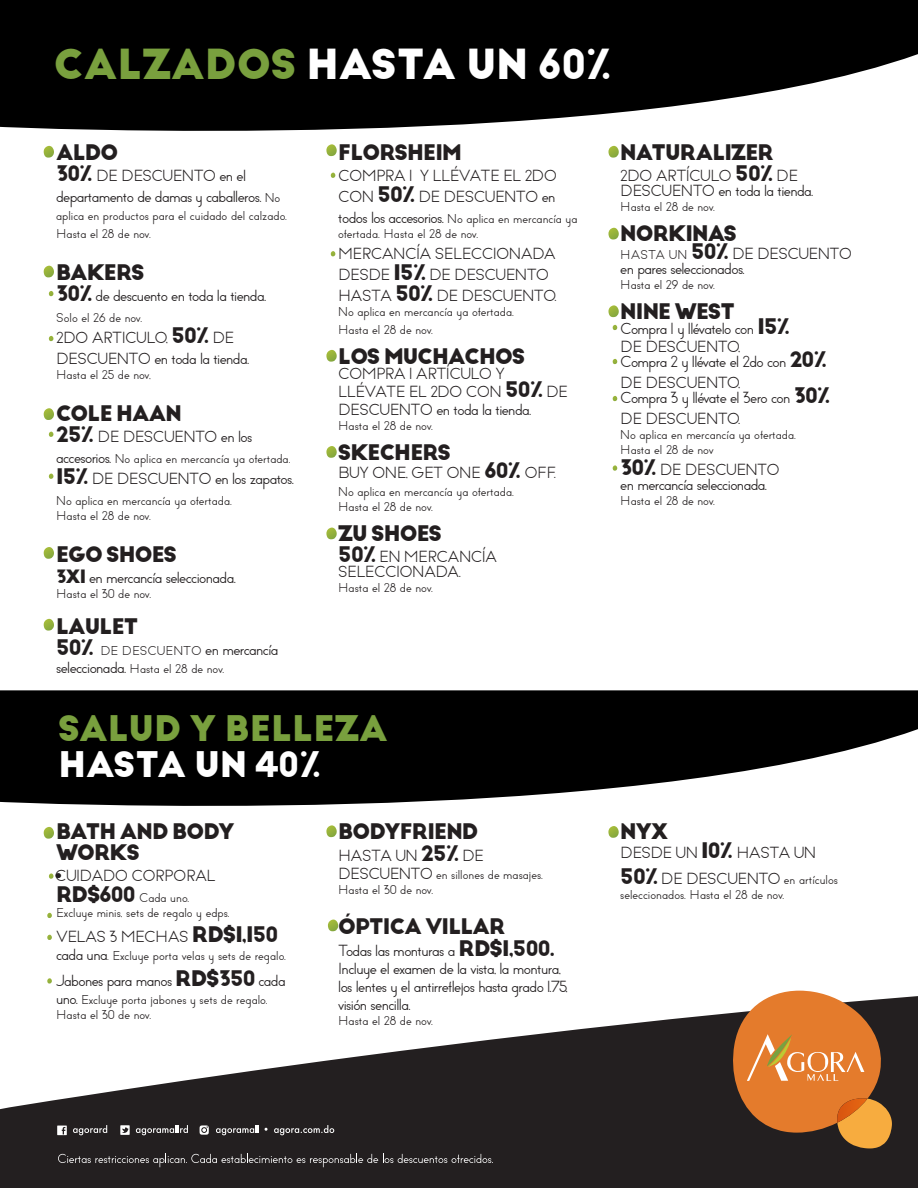
<style>
.page{position:relative;width:918px;height:1188px;background:#fff}
.page>*{position:absolute;margin:0;border:0;box-sizing:border-box;transform-origin:0 0}
.t1{font:700 40.5px "Big John PRO";color:#fff}
.t2{font:700 34.5px "Big John PRO";color:#79a03e}
.t3{font:700 34.5px "Big John PRO";color:#fff}
.t4{font:700 21px/21px "Big John PRO";letter-spacing:-.04em;color:#231f20}
.t5{font:15px/21px "Big John PRO";letter-spacing:-.04em;color:#231f20}
.t6{font:12px/15px "Big John PRO";color:#231f20}
.s1{color:#79a03e}
.s2{font-weight:700;font-size:21px}
.s3{font-size:12px}
.s4{font-size:15px}
.s5{font-weight:700;font-size:18px}
</style>
<div class="page">
<svg style="left:0;top:990px;width:918px;height:198px;fill:#231f20"></svg>
<svg style="left:73px;top:1125px;width:34px;height:10px"></svg>
<svg style="left:57px;top:1126px;width:10px;height:9px"></svg>
<svg style="left:136px;top:1125px;width:52px;height:10px"></svg>
<svg style="left:120px;top:1125px;width:10px;height:10px"></svg>
<svg style="left:216px;top:1125px;width:43px;height:10px"></svg>
<svg style="left:274px;top:1125px;width:60px;height:10px"></svg>
<svg style="left:200px;top:1125px;width:9px;height:10px"></svg>
<svg style="left:58px;top:1154px;width:435px;height:13px;background:#3f3c3d"></svg>
<svg style="left:730px;top:991px;width:154px;height:147px;background:#c77b3e"></svg>
<img style="left:837px;top:1098px;width:31px;height:25px">
<svg style="left:0;top:0;width:918px;height:157px;fill:#000"></svg>
<svg style="left:326px;top:144px;width:9px;height:12px"></svg>
<svg style="left:326px;top:350px;width:11px;height:12px"></svg>
<svg style="left:326px;top:446px;width:11px;height:12px"></svg>
<svg style="left:326px;top:528px;width:11px;height:11px"></svg>
<svg style="left:608px;top:146px;width:11px;height:12px"></svg>
<svg style="left:608px;top:228px;width:7px;height:11px"></svg>
<svg style="left:608px;top:305px;width:11px;height:12px"></svg>
<svg style="left:44px;top:146px;width:10px;height:12px"></svg>
<svg style="left:44px;top:266px;width:10px;height:11px"></svg>
<svg style="left:44px;top:408px;width:10px;height:12px"></svg>
<svg style="left:44px;top:547px;width:10px;height:12px"></svg>
<svg style="left:44px;top:619px;width:10px;height:12px"></svg>
<svg style="left:330px;top:173px;width:5px;height:5px"></svg>
<svg style="left:330px;top:251px;width:5px;height:5px"></svg>
<svg style="left:48px;top:291px;width:5px;height:5px"></svg>
<svg style="left:48px;top:432px;width:5px;height:5px"></svg>
<svg style="left:48px;top:474px;width:5px;height:5px"></svg>
<svg style="left:48px;top:336px;width:5px;height:5px"></svg>
<svg style="left:612px;top:325px;width:5px;height:5px"></svg>
<svg style="left:612px;top:396px;width:5px;height:5px"></svg>
<svg style="left:612px;top:465px;width:5px;height:6px"></svg>
<svg style="left:612px;top:359px;width:5px;height:5px"></svg>
<svg style="left:44px;top:832px;width:10px;height:7px"></svg>
<svg style="left:328px;top:920px;width:10px;height:11px"></svg>
<svg style="left:326px;top:832px;width:11px;height:5px"></svg>
<svg style="left:48px;top:873px;width:6px;height:6px"></svg>
<svg style="left:608px;top:832px;width:11px;height:6px"></svg>
<svg style="left:47px;top:913px;width:5px;height:5px"></svg>
<svg style="left:47px;top:935px;width:5px;height:5px"></svg>
<svg style="left:47px;top:978px;width:5px;height:6px"></svg>
<svg style="left:0;top:690px;width:918px;height:142px;fill:#000"></svg>
<p class="t1" style="left:54px;top:39px;width:559px"><span class="s1">CALZADOS</span> HASTA UN 60%</p>
<p class="t4" style="left:56px;top:143px;width:64px">ALDO</p>
<p class="t5" style="left:56px;top:166px;width:226px"><span class="s2">30%</span> DE DESCUENTO en el departamento de damas y caballeros. <span class="s3">No</span></p>
<p class="t6" style="left:56px;top:209px;width:232px">aplica en productos para el cuidado del calzado.</p>
<p class="t6" style="left:56px;top:227px;width:96px">Hasta el 28 de nov.</p>
<p class="t4" style="left:56px;top:263px;width:90px">BAKERS</p>
<p class="t5" style="left:56px;top:286px;width:212px"><span class="s2">30%</span> de descuento en toda la tienda.</p>
<p class="t6" style="left:56px;top:311px;width:88px">Solo el 26 de nov.</p>
<p class="t5" style="left:56px;top:328px;width:195px">2DO ARTICULO, <span class="s2">50%</span> DE<br>DESCUENTO en toda la tienda.</p>
<p class="t6" style="left:56px;top:368px;width:96px">Hasta el 25 de nov,</p>
<p class="t4" style="left:56px;top:404px;width:127px">COLE HAAN</p>
<p class="t5" style="left:56px;top:427px;width:198px"><span class="s2">25%</span> DE DESCUENTO en los</p>
<p class="t6" style="left:56px;top:452px;width:236px"><span class="s4">accesorios.</span> No aplica en mercancía ya ofertada.</p>
<p class="t5" style="left:56px;top:469px;width:239px"><span class="s2">15%</span> DE DESCUENTO en los zapatos.</p>
<p class="t6" style="left:56px;top:494px;width:177px">No aplica en mercancía ya ofertada.</p>
<p class="t6" style="left:56px;top:509px;width:96px">Hasta el 28 de nov.</p>
<p class="t4" style="left:56px;top:545px;width:122px">EGO SHOES</p>
<p class="t5" style="left:56px;top:568px;width:181px"><span class="s5">3X1</span> en mercancía seleccionada.</p>
<p class="t6" style="left:56px;top:587px;width:97px">Hasta el 30 de nov.</p>
<p class="t4" style="left:56px;top:617px;width:84px">LAULET</p>
<p class="t6" style="left:56px;top:644px;width:224px"><span class="s2">50%</span> DE DESCUENTO <span class="s4">en mercancía</span></p>
<p class="t6" style="left:56px;top:662px;width:170px"><span class="s4">seleccionada.</span> Hasta el 28 de nov.</p>
<p class="t4" style="left:338px;top:143px;width:125px">FLORSHEIM</p>
<p class="t5" style="left:338px;top:166px;width:220px">COMPRA 1 Y LLÉVATE EL 2DO<br>CON <span class="s2">50%</span> DE DESCUENTO en</p>
<p class="t6" style="left:338px;top:212px;width:241px"><span class="s4">todos los accesorios.</span> No aplica en mercancía ya ofertada. Hasta el 28 de nov.</p>
<p class="t5" style="left:338px;top:244px;width:220px">MERCANCÍA SELECCIONADA<br>DESDE <span class="s2">15%</span> DE DESCUENTO<br>HASTA <span class="s2">50%</span> DE DESCUENTO.</p>
<p class="t6" style="left:338px;top:305px;width:177px">No aplica en mercancía ya ofertada.</p>
<p class="t6" style="left:338px;top:323px;width:96px">Hasta el 28 de nov.</p>
<p class="t4" style="left:338px;top:347px;width:189px">LOS MUCHACHOS</p>
<p class="t5" style="left:338px;top:365px;width:231px;line-height:18px">COMPRA 1 ARTÍCULO Y<br>LLÉVATE EL 2DO CON <span class="s2">50%</span> DE<br>DESCUENTO en toda la tienda.</p>
<p class="t6" style="left:338px;top:419px;width:96px">Hasta el 28 de nov.</p>
<p class="t4" style="left:338px;top:443px;width:114px">SKECHERS</p>
<p class="t5" style="left:338px;top:463px;width:219px">BUY ONE, GET ONE <span class="s2">60%</span> OFF.</p>
<p class="t6" style="left:338px;top:485px;width:177px">No aplica en mercancía ya ofertada.</p>
<p class="t6" style="left:338px;top:500px;width:96px">Hasta el 28 de nov.</p>
<p class="t4" style="left:338px;top:524px;width:105px">ZU SHOES</p>
<p class="t5" style="left:338px;top:550px;width:161px;line-height:15px"><span class="s2">50%</span> EN MERCANCÍA<br>SELECCIONADA.</p>
<p class="t6" style="left:338px;top:581px;width:96px">Hasta el 28 de nov.</p>
<p class="t2" style="left:58px;top:707px;width:331px">SALUD Y BELLEZA</p>
<p class="t3" style="left:58px;top:744px;width:264px">HASTA UN 40%</p>
<p class="t4" style="left:56px;top:822px;width:180px">BATH AND BODY<br>WORKS</p>
<p class="t5" style="left:55px;top:866px;width:162px">•CUIDADO CORPORAL</p>
<p class="t6" style="left:56px;top:891px;width:135px"><span class="s2">RD$600</span> Cada uno.</p>
<p class="t6" style="left:56px;top:906px;width:175px">Excluye minis, sets de regalo y edps.</p>
<p class="t5" style="left:56px;top:927px;width:224px">VELAS 3 MECHAS <span class="s2">RD$1,150</span></p>
<p class="t6" style="left:56px;top:949px;width:231px"><span class="s4">cada una</span>. Excluye porta velas y sets de regalo.</p>
<p class="t5" style="left:56px;top:970px;width:231px">Jabones para manos <span class="s2">RD$350</span> cada</p>
<p class="t6" style="left:56px;top:992px;width:213px"><span class="s4">uno.</span> Excluye porta jabones y sets de regalo.</p>
<p class="t6" style="left:56px;top:1007px;width:97px">Hasta el 30 de nov.</p>
<p class="t4" style="left:338px;top:822px;width:142px">BODYFRIEND</p>
<p class="t5" style="left:338px;top:846px;width:147px">HASTA UN <span class="s2">25%</span> DE</p>
<p class="t6" style="left:338px;top:868px;width:206px"><span class="s4">DESCUENTO</span> en sillones de masajes.</p>
<p class="t6" style="left:338px;top:883px;width:97px">Hasta el 30 de nov.</p>
<p class="t4" style="left:338px;top:917px;width:169px">ÓPTICA VILLAR</p>
<p class="t5" style="left:338px;top:942px;width:231px;line-height:18px">Todas las monturas a <span class="s2">RD$1,500.<br></span>Incluye el examen de la vista, la montura, los lentes y el antirreflejos hasta grado 1.75, visión sencilla.</p>
<p class="t6" style="left:338px;top:1014px;width:96px">Hasta el 28 de nov.</p>
<p class="t4" style="left:620px;top:143px;width:155px">NATURALIZER</p>
<p class="t5" style="left:620px;top:169px;width:195px;line-height:15px">2DO ARTÍCULO <span class="s2">50%</span> DE<br>DESCUENTO en toda la tienda.</p>
<p class="t6" style="left:620px;top:200px;width:96px">Hasta el 28 de nov.</p>
<p class="t4" style="left:620px;top:224px;width:118px">NORKINAS</p>
<p class="t5" style="left:620px;top:247px;width:233px;line-height:15px"><span class="s3">HASTA UN</span> <span class="s2">50%</span> DE DESCUENTO en pares seleccionados.</p>
<p class="t6" style="left:620px;top:278px;width:96px">Hasta el 29 de nov.</p>
<p class="t4" style="left:620px;top:302px;width:116px">NINE WEST</p>
<p class="t5" style="left:620px;top:319px;width:171px">Compra 1 y llévatelo con <span class="s2">15%</span></p>
<p class="t5" style="left:620px;top:337px;width:122px">DE DESCUENTO,</p>
<p class="t5" style="left:620px;top:352px;width:208px">Compra 2 y llévate el 2do con <span class="s2">20%</span></p>
<p class="t5" style="left:620px;top:373px;width:122px">DE DESCUENTO,</p>
<p class="t5" style="left:620px;top:388px;width:211px">Compra 3 y llévate el 3ero con <span class="s2">30%</span></p>
<p class="t5" style="left:620px;top:409px;width:122px">DE DESCUENTO.</p>
<p class="t6" style="left:620px;top:428px;width:177px">No aplica en mercancía ya ofertada.</p>
<p class="t6" style="left:620px;top:443px;width:95px">Hasta el 28 de nov</p>
<p class="t5" style="left:620px;top:460px;width:161px"><span class="s2">30%</span> DE DESCUENTO</p>
<p class="t5" style="left:620px;top:475px;width:148px">en mercancía seleccionada.</p>
<p class="t6" style="left:620px;top:494px;width:96px">Hasta el 28 de nov.</p>
<p class="t4" style="left:620px;top:822px;width:49px">NYX</p>
<p class="t5" style="left:620px;top:841px;width:219px;line-height:25.2px">DESDE UN <span class="s2">10%</span> HASTA UN<br><span class="s2">50%</span> DE DESCUENTO <span class="s3">en artículos</span></p>
<p class="t6" style="left:620px;top:887px;width:166px">seleccionados. Hasta el 28 de nov.</p>
</div>
